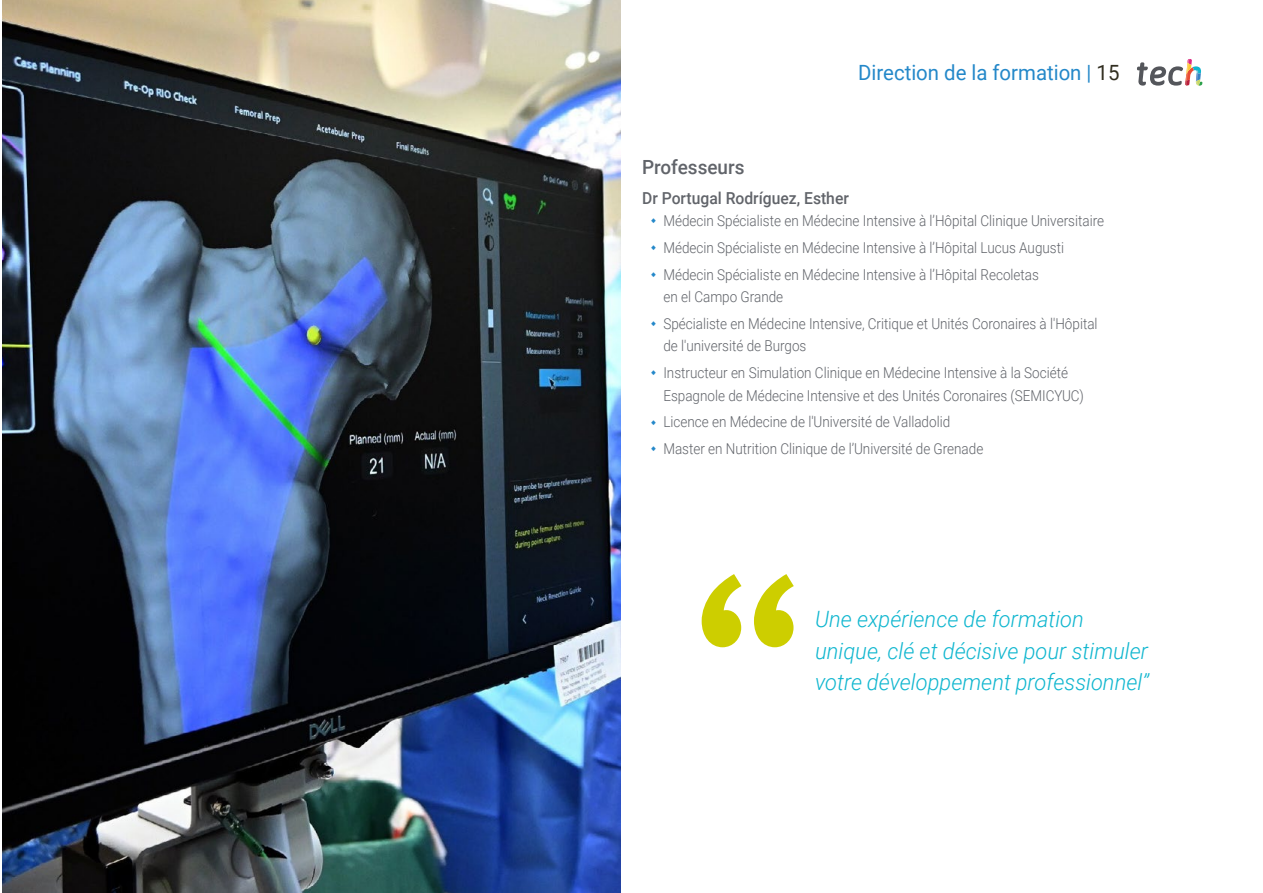
<style>
.page{position:relative;width:1263px;height:893px;background:#fff}
.page>*{position:absolute;margin:0;border:0;box-sizing:border-box;transform-origin:0 0}
.t1{font:italic 300 22.5px/31.5px "Roboto";color:#0fb6cf}
.t2{font:21px "Roboto";color:#2488c9}
.t3{font:500 19.5px "Roboto";color:#61646a}
.t4{font:500 16.5px "Roboto";color:#61646a;scale:.95 1}
.t5{font:300 15px/26.7px "Roboto";color:#61646a;scale:.9 1}
.s1{color:#312e20}
</style>
<div class="page">
<img style="left:2px;top:0;width:619px;height:893px">
<svg style="left:702px;top:574px;width:92px;height:73px"></svg>
<svg style="left:1137px;top:59px;width:65px;height:27px"></svg>
<h2 class="t2" style="left:858px;top:57px;width:263px">Direction de la formation | <span class="s1">15</span></h2>
<h3 class="t3" style="left:642px;top:154px;width:104px">Professeurs</h3>
<p class="t4" style="left:642px;top:186px;width:219px">Dr Portugal Rodríguez, Esther</p>
<p class="t5" style="left:663px;top:207px;width:491px">Médecin Spécialiste en Médecine Intensive à l’Hôpital Clinique Universitaire<br>Médecin Spécialiste en Médecine Intensive à l’Hôpital Lucus Augusti<br>Médecin Spécialiste en Médecine Intensive à l’Hôpital Recoletas</p>
<p class="t5" style="left:663px;top:283px;width:484px">en el Campo Grande<br>Spécialiste en Médecine Intensive, Critique et Unités Coronaires à l'Hôpital</p>
<p class="t5" style="left:663px;top:332px;width:451px">de l'université de Burgos<br>Instructeur en Simulation Clinique en Médecine Intensive à la Société</p>
<p class="t5" style="left:663px;top:381px;width:469px">Espagnole de Médecine Intensive et des Unités Coronaires (SEMICYUC)<br>Licence en Médecine de l'Université de Valladolid<br>Master en Nutrition Clinique de l’Université de Grenade</p>
<h1 class="t1" style="left:815px;top:602px;width:335px">Une expérience de formation unique, clé et décisive pour stimuler votre développement professionnel’’</h1>
</div>
